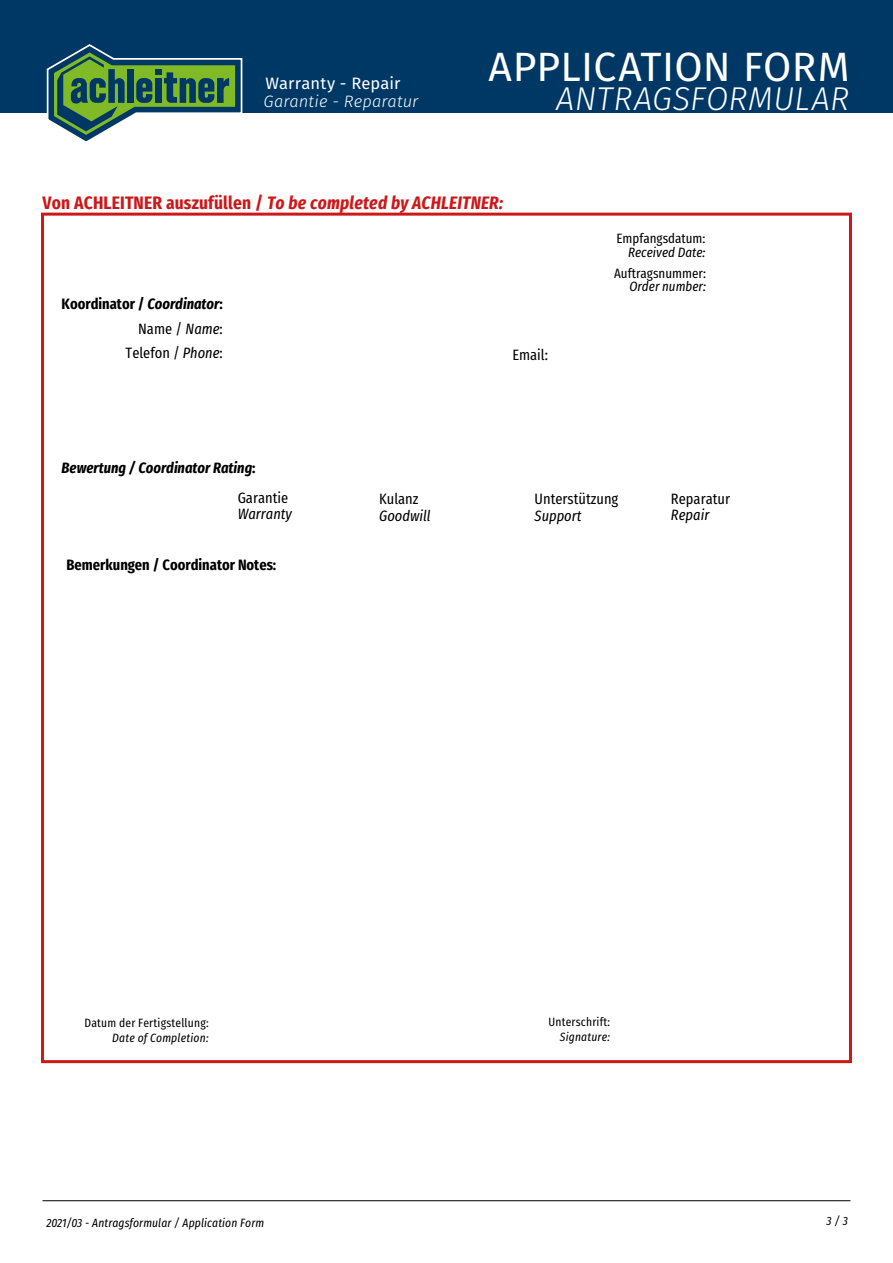
<style>
.page{position:relative;width:893px;height:1263px;background:#fff}
.page>*{position:absolute;margin:0;border:0;box-sizing:border-box;transform-origin:0 0}
.t1{font:40.95px "Fira Sans";letter-spacing:.005em;color:#fff}
.t2{font:italic 300 33px "Fira Sans";letter-spacing:.01em;color:#fff}
.t3{font:italic 700 18px "Fira Sans Condensed";letter-spacing:.01em;color:#cd1719}
.t4{font:italic 300 16.5px "Fira Sans";letter-spacing:.005em;color:#fff}
.t5{font:16.5px "Fira Sans";letter-spacing:.005em;color:#fff}
.t6{font:15px/23.2px "Fira Sans Condensed";color:#000;text-align:right}
.t7{font:700 15px "Fira Sans Condensed";color:#000}
.t8{font:italic 15px "Fira Sans Condensed";color:#000}
.t9{font:italic 700 15px "Fira Sans Condensed";color:#000}
.t10{font:13.5px "Fira Sans Condensed";color:#000}
.t11{font:italic 13.5px "Fira Sans Condensed";color:#000}
.t12{font:italic 12px "Fira Sans Condensed";letter-spacing:.01em;color:#000}
.t13{font:12px "Fira Sans Condensed";letter-spacing:.015em;color:#000}
.s1{font-style:normal}
.s2{font-style:italic}
</style>
<div class="page">
<div style="left:0;top:0;width:893px;height:113px;background:#003865"></div>
<svg style="left:47px;top:44px;width:195px;height:98px"></svg>
<hr style="left:43px;top:1200px;width:807px;height:1px;background:#000">
<h3 class="t5" style="left:265px;top:70px;width:137px">Warranty - Repair</h3>
<h3 class="t4" style="left:264px;top:90px;width:156px">Garantie - Reparatur</h3>
<h1 class="t1" style="left:489px;top:36px;width:363px">APPLICATION FORM</h1>
<h2 class="t2" style="left:556px;top:75px;width:294px">ANTRAGSFORMULAR</h2>
<h3 class="t3" style="left:43px;top:190px;width:462px"><span class="s1">Von ACHLEITNER auszufüllen /</span> To be completed by ACHLEITNER:</h3>
<p class="t7" style="left:62px;top:290px;width:163px">Koordinator / <span class="s2">Coordinator</span>:</p>
<p class="t6" style="left:126px;top:316px;width:99px">Name / <span class="s2">Name</span>:<br>Telefon / <span class="s2">Phone</span>:</p>
<p class="t6" style="left:512px;top:341px;width:37px">Email:</p>
<p class="t10" style="left:616px;top:226px;width:91px">Empfangsdatum:</p>
<p class="t11" style="left:628px;top:243px;width:79px">Received Date:</p>
<p class="t10" style="left:614px;top:261px;width:93px">Auftragsnummer:</p>
<p class="t11" style="left:629px;top:277px;width:78px">Order number:</p>
<p class="t9" style="left:62px;top:457px;width:195px">Bewertung / Coordinator Rating<span class="s1">:</span></p>
<p class="t6" style="left:238px;top:484px;width:52px">Garantie</p>
<p class="t8" style="left:238px;top:503px;width:56px">Warranty</p>
<p class="t7" style="left:67px;top:551px;width:211px">Bemerkungen / Coordinator Notes:</p>
<p class="t6" style="left:379px;top:486px;width:41px">Kulanz</p>
<p class="t8" style="left:379px;top:505px;width:53px">Goodwill</p>
<p class="t6" style="left:535px;top:486px;width:85px">Unterstützung</p>
<p class="t8" style="left:535px;top:505px;width:48px">Support</p>
<p class="t6" style="left:671px;top:485px;width:61px">Reparatur</p>
<p class="t8" style="left:671px;top:504px;width:40px">Repair</p>
<p class="t13" style="left:84px;top:1012px;width:126px">Datum der Fertigstellung:</p>
<p class="t12" style="left:112px;top:1029px;width:98px">Date of Completion:</p>
<p class="t13" style="left:548px;top:1011px;width:63px">Unterschrift:</p>
<p class="t12" style="left:560px;top:1028px;width:52px">Signature:</p>
<p class="t12" style="left:47px;top:1214px;width:219px">2021/03 - Antragsformular / Application Form</p>
<p class="t12" style="left:827px;top:1212px;width:23px">3 / 3</p>
</div>
